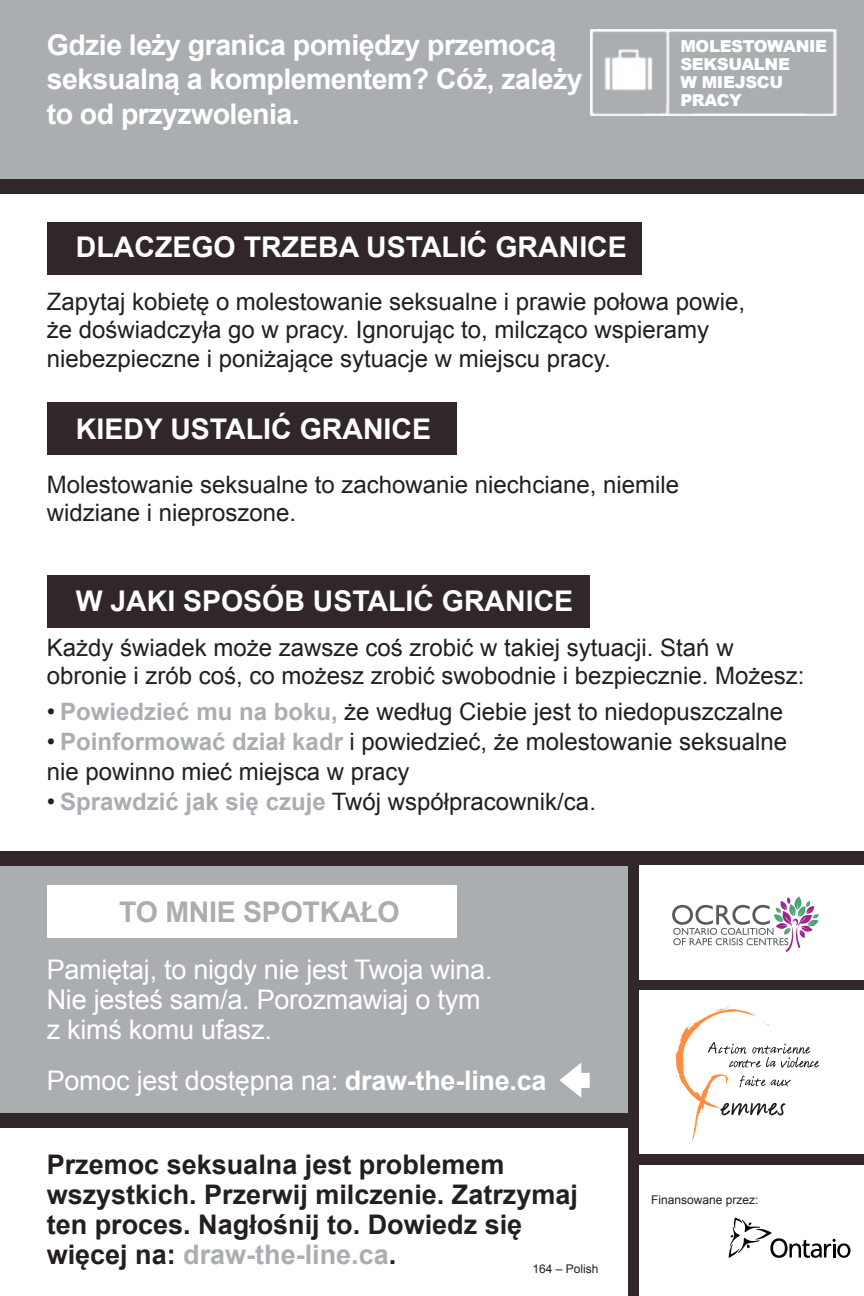
<style>
.page{position:relative;width:864px;height:1296px;background:#fff}
.page>*{position:absolute;margin:0;border:0;box-sizing:border-box;transform-origin:0 0}
.t1{font:700 28.5px/34.5px "Arial";letter-spacing:-.02em;color:#fff}
.t2{font:700 28.5px "Arial";color:#fff}
.t3{font:700 28.5px "Arial";letter-spacing:-.01em;color:#aaaeb1}
.t4{font:700 27px/30px "Arial";color:#231f20}
.t5{font:27px/30px "Arial";letter-spacing:-.01em;color:#fff}
.t6{font:24px/28.5px "Arial";color:#231f20}
.t7{font:900 16.5px/18px "Arial";letter-spacing:-.02em;color:#fff}
.t8{font:12px "Arial";color:#231f20}
.s1{font-weight:700;color:#aaaeb1}
.s2{font-weight:700}
.s3{color:#aaaeb1}
</style>
<div class="page">
<div style="left:0;top:0;width:864px;height:186px;background:#aaaeb1"></div>
<img style="left:590px;top:30px;width:246px;height:85px">
<div style="left:0;top:179px;width:864px;height:14px;background:#31272b"></div>
<div style="left:0;top:858px;width:864px;height:262px;background:#aaaeb1"></div>
<div style="left:0;top:851px;width:864px;height:14px;background:#31272b"></div>
<div style="left:0;top:1113px;width:864px;height:15px;background:#31272b"></div>
<div style="left:629px;top:854px;width:235px;height:442px;background:#31272b"></div>
<div style="left:640px;top:865px;width:224px;height:114px;background:#fff"></div>
<div style="left:640px;top:990px;width:224px;height:164px;background:#fff"></div>
<div style="left:640px;top:1166px;width:224px;height:130px;background:#fff"></div>
<div style="left:47px;top:885px;width:409px;height:53px;background:#fff"></div>
<svg style="left:559px;top:1063px;width:31px;height:35px"></svg>
<div style="left:47px;top:222px;width:595px;height:52px;background:#31272b"></div>
<div style="left:47px;top:403px;width:409px;height:52px;background:#31272b"></div>
<div style="left:47px;top:575px;width:543px;height:52px;background:#31272b"></div>
<svg style="left:729px;top:1218px;width:121px;height:40px"></svg>
<svg style="left:676px;top:1007px;width:143px;height:139px"></svg>
<svg style="left:672px;top:896px;width:147px;height:56px"></svg>
<p class="t1" style="left:47px;top:28px;width:537px">Gdzie leży granica pomiędzy przemocą seksualną a komplementem? Cóż, zależy to od przyzwolenia.</p>
<p class="t2" style="left:76px;top:228px;width:552px">DLACZEGO TRZEBA USTALIĆ GRANICE</p>
<p class="t7" style="left:680px;top:36px;width:148px">MOLESTOWANIE<br>SEKSUALNE<br>W MIEJSCU<br>PRACY</p>
<p class="t6" style="left:47px;top:288px;width:700px">Zapytaj kobietę o molestowanie seksualne i prawie połowa powie, że doświadczyła go w pracy. Ignorując to, milcząco wspieramy niebezpieczne i poniżające sytuacje w miejscu pracy.</p>
<p class="t2" style="left:76px;top:410px;width:357px">KIEDY USTALIĆ GRANICE</p>
<p class="t6" style="left:47px;top:470px;width:634px">Molestowanie seksualne to zachowanie niechciane, niemile widziane i nieproszone.</p>
<p class="t2" style="left:76px;top:583px;width:499px">W JAKI SPOSÓB USTALIĆ GRANICE</p>
<p class="t6" style="left:47px;top:633px;width:759px">Każdy świadek może zawsze coś zrobić w takiej sytuacji. Stań w obronie i zrób coś, co możesz zrobić swobodnie i bezpiecznie. Możesz:</p>
<p class="t6" style="left:47px;top:697px;width:738px">• <span class="s1">Powiedzieć mu na boku,</span> że według Ciebie jest to niedopuszczalne</p>
<p class="t6" style="left:47px;top:726px;width:742px;line-height:30px">• <span class="s1">Poinformować dział kadr</span> i powiedzieć, że molestowanie seksualne nie powinno mieć miejsca w pracy</p>
<p class="t6" style="left:47px;top:787px;width:551px">• <span class="s1">Sprawdzić jak się czuje</span> Twój współpracownik/ca.</p>
<p class="t3" style="left:119px;top:893px;width:282px">TO MNIE SPOTKAŁO</p>
<p class="t5" style="left:47px;top:954px;width:447px">Pamiętaj, to nigdy nie jest Twoja wina.<br>Nie jesteś sam/a. Porozmawiaj o tym z kimś komu ufasz.</p>
<p class="t5" style="left:47px;top:1066px;width:501px">Pomoc jest dostępna na: <span class="s2">draw-the-line.ca</span></p>
<p class="t4" style="left:47px;top:1150px;width:533px">Przemoc seksualna jest problemem wszystkich. Przerwij milczenie. Zatrzymaj ten proces. Nagłośnij to. Dowiedz się więcej na: <span class="s3">draw-the-line.ca</span>.</p>
<p class="t8" style="left:532px;top:1261px;width:68px">164 – Polish</p>
<p class="t8" style="left:651px;top:1192px;width:109px">Finansowane przez:</p>
</div>
